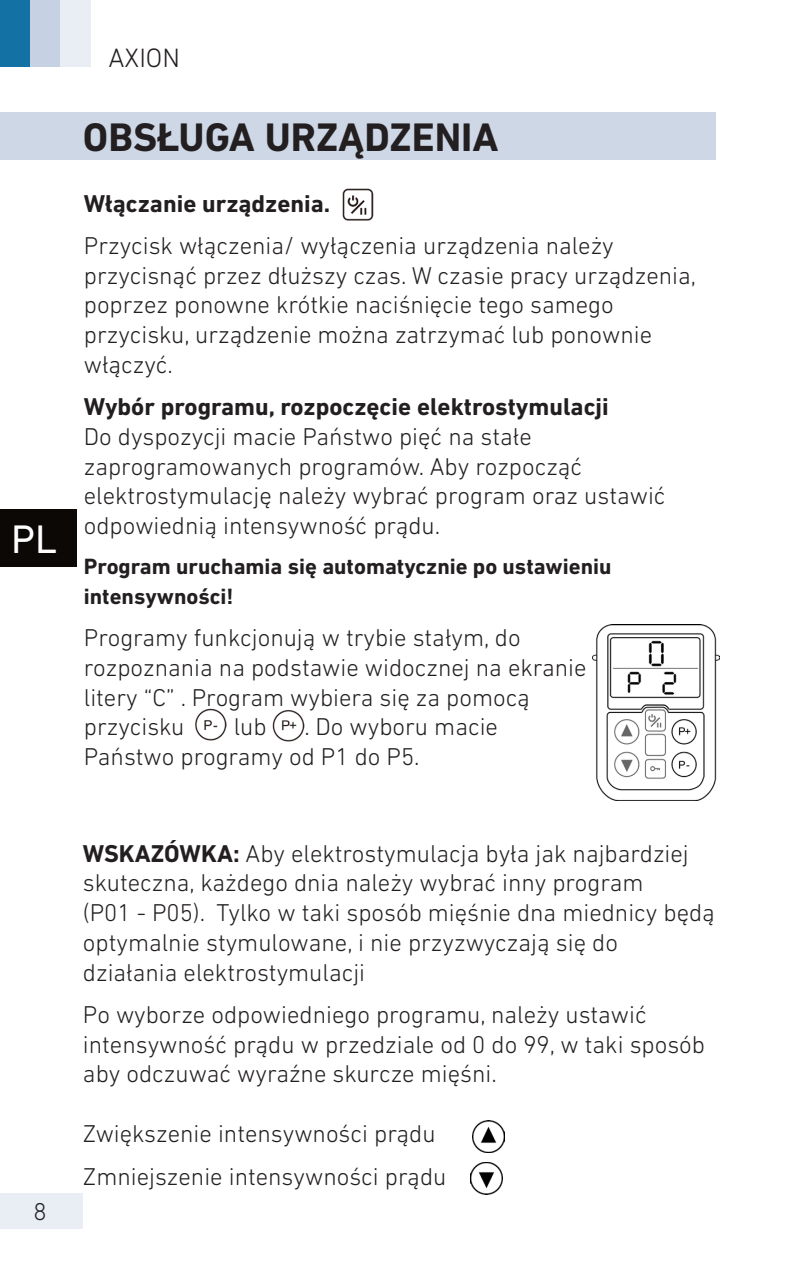
<style>
.page{position:relative;width:798px;height:1276px;background:#fff}
.page>*{position:absolute;margin:0;border:0;box-sizing:border-box;transform-origin:0 0}
.t1{font:700 40.5px "DIN Next LT Pro";color:#231f20}
.t2{font:40.5px "DIN Next LT Pro";color:#fff}
.t3{font:300 27px "DIN Next LT Pro";color:#231f20}
.t4{font:300 24.75px/29.7px "DIN Next LT Pro";color:#231f20}
.t5{font:700 24.75px "DIN Next LT Pro";color:#231f20}
.t6{font:700 22.5px/29.7px "DIN Next LT Pro";color:#231f20}
.s1{font-weight:700}
</style>
<div class="page">
<div style="left:0;top:112px;width:714px;height:47px;background:#cdd7e6"></div>
<img style="left:592px;top:625px;width:127px;height:176px">
<img style="left:472px;top:1120px;width:32px;height:32px">
<img style="left:470px;top:1162px;width:32px;height:32px">
<img style="left:195px;top:708px;width:31px;height:32px">
<img style="left:272px;top:710px;width:32px;height:31px">
<img style="left:342px;top:188px;width:31px;height:33px">
<div style="left:0;top:1193px;width:83px;height:35px;background:#e9eef5"></div>
<div style="left:0;top:0;width:30px;height:67px;background:#1471a4"></div>
<div style="left:30px;top:0;width:31px;height:67px;background:#c6d1e4"></div>
<div style="left:61px;top:0;width:30px;height:67px;background:#e9eef5"></div>
<div style="left:0;top:509px;width:77px;height:57px;background:#0c0806"></div>
<h1 class="t2" style="left:11px;top:515px;width:47px">PL</h1>
<p class="t3" style="left:108px;top:42px;width:73px">AXION</p>
<h1 class="t1" style="left:83px;top:113px;width:417px">OBSŁUGA URZĄDZENIA</h1>
<p class="t5" style="left:84px;top:189px;width:248px">Włączanie urządzenia.</p>
<p class="t4" style="left:84px;top:230px;width:613px">Przycisk włączenia/ wyłączenia urządzenia należy przycisnąć przez dłuższy czas. W czasie pracy urządzenia, poprzez ponowne krótkie naciśnięcie tego samego przycisku, urządzenie można zatrzymać lub ponownie włączyć.</p>
<p class="t5" style="left:84px;top:392px;width:526px">Wybór programu, rozpoczęcie elektrostymulacji</p>
<p class="t4" style="left:84px;top:421px;width:583px">Do dyspozycji macie Państwo pięć na stałe zaprogramowanych programów. Aby rozpocząć elektrostymulację należy wybrać program oraz ustawić odpowiednią intensywność prądu.</p>
<p class="t6" style="left:84px;top:551px;width:529px">Program uruchamia się automatycznie po ustawieniu intensywności!</p>
<p class="t4" style="left:84px;top:622px;width:504px">Programy funkcjonują w trybie stałym, do rozpoznania na podstawie widocznej na ekranie litery “C” . Program wybiera się za pomocą przycisku</p>
<p class="t4" style="left:84px;top:711px;width:415px;text-indent:220px">. Do wyboru macie<br>Państwo programy od P1 do P5.</p>
<p class="t4" style="left:233px;top:711px;width:34px">lub</p>
<p class="t4" style="left:33px;top:1196px;width:15px">8</p>
<p class="t4" style="left:83px;top:838px;width:633px"><span class="s1">WSKAZÓWKA:</span> Aby elektrostymulacja była jak najbardziej skuteczna, każdego dnia należy wybrać inny program<br>(P01 - P05). Tylko w taki sposób mięśnie dna miednicy będą optymalnie stymulowane, i nie przyzwyczają się do działania elektrostymulacji</p>
<p class="t4" style="left:83px;top:999px;width:623px">Po wyborze odpowiedniego programu, należy ustawić intensywność prądu w przedziale od 0 do 99, w taki sposób aby odczuwać wyraźne skurcze mięśni.</p>
<p class="t4" style="left:83px;top:1112px;width:365px;line-height:42.5px">Zwiększenie intensywności prądu<br>Zmniejszenie intensywności prądu</p>
</div>
